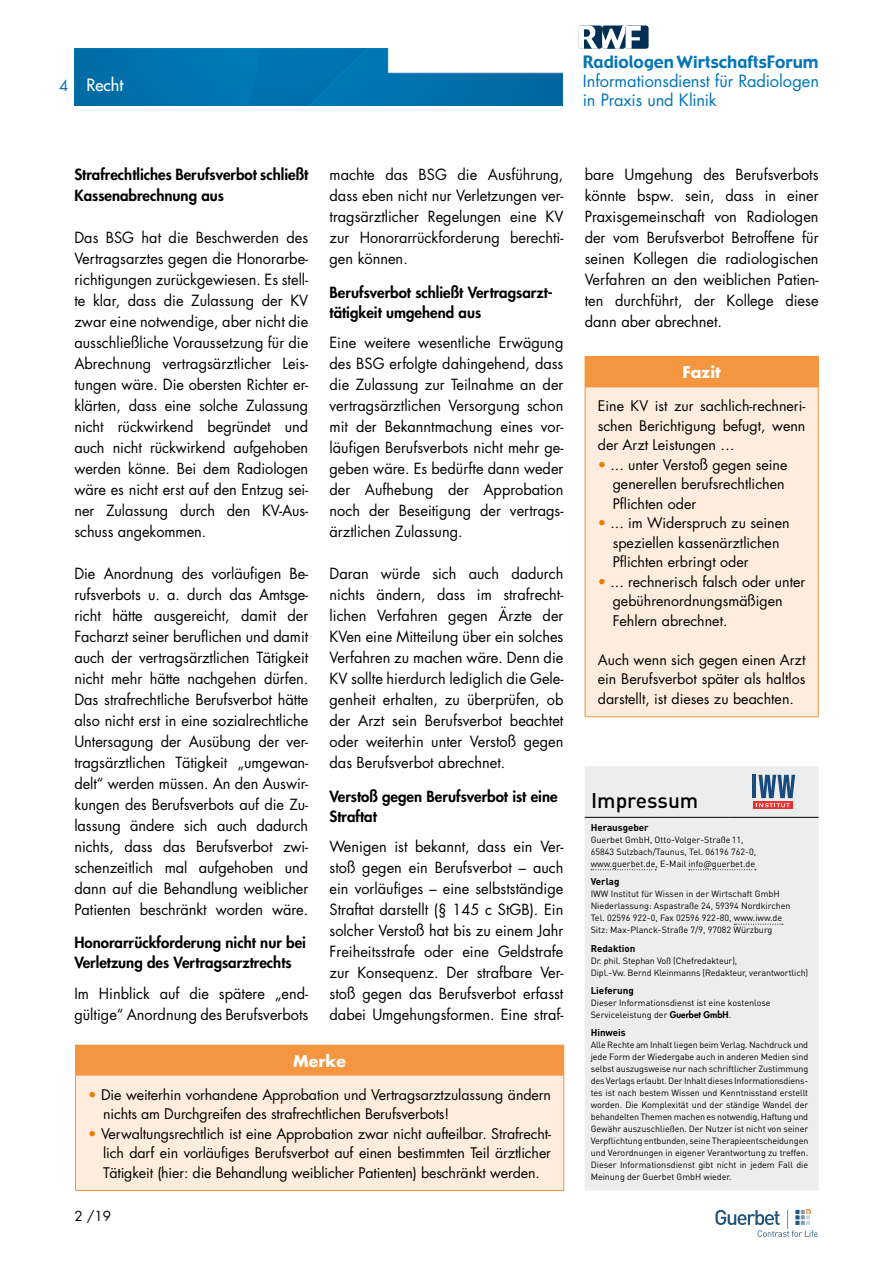
<style>
.page{position:relative;width:893px;height:1263px;background:#fff}
.page>*{position:absolute;margin:0;border:0;box-sizing:border-box;transform-origin:0 0}
.t1{font:500 21px "DIN Pro";color:#000}
.t2{font:16.65px "Gadget";color:#0075b8}
.t3{font:16.5px/18.8px "Futura Std";letter-spacing:-.005em;color:#0075b8}
.t4{font:500 16.5px "Futura Std";color:#fff}
.t5{font:700 15.75px "Futura Std";color:#fff}
.t6{font:15px/21px "Futura Std";color:#000;text-align:justify}
.t7{font:800 15px/19.5px "Futura Std";color:#000}
.t8{font:15px "Futura Std";color:#0074b7}
.t9{font:14.25px/19.5px "Futura Std";color:#000}
.t10{font:13.5px "Futura Std";color:#000}
.t11{font:700 9.75px "DIN Pro";color:#000}
.t12{font:9px/12px "DIN Pro";color:#000}
.s1{color:#ef7900}
.s2{font-family:"Futura Std";font-weight:800}
</style>
<div class="page">
<div style="left:625px;top:26px;width:24px;height:23px;background:#002f53;border-radius:3px"></div>
<svg style="left:579px;top:26px;width:62px;height:23px"></svg>
<img style="left:74px;top:49px;width:489px;height:57px">
<svg style="left:715px;top:1210px;width:103px;height:27px"></svg>
<div style="left:75px;top:1045px;width:489px;height:30px;background:#f4953f"></div>
<div style="left:75px;top:1075px;width:489px;height:115px;background:#feeddd"></div>
<hr style="left:75px;top:1075px;width:489px;height:1px;background:#f4953f">
<hr style="left:75px;top:1075px;width:1px;height:115px;background:#f4953f">
<hr style="left:563px;top:1075px;width:1px;height:115px;background:#f4953f">
<hr style="left:75px;top:1190px;width:489px;height:1px;background:#f4953f">
<div style="left:585px;top:357px;width:233px;height:30px;background:#f4953f"></div>
<div style="left:585px;top:387px;width:233px;height:330px;background:#feeddd"></div>
<hr style="left:818px;top:357px;width:1px;height:30px;background:#f4953f">
<hr style="left:585px;top:387px;width:234px;height:1px;background:#f4953f">
<hr style="left:585px;top:387px;width:1px;height:329px;background:#f4953f">
<hr style="left:818px;top:387px;width:1px;height:329px;background:#f4953f">
<hr style="left:585px;top:716px;width:234px;height:1px;background:#f4953f">
<div style="left:585px;top:766px;width:234px;height:424px;background:#ededed"></div>
<hr style="left:585px;top:817px;width:144px;height:1px;background:#000">
<hr style="left:729px;top:817px;width:90px;height:1px;background:#000">
<svg style="left:753px;top:802px;width:39px;height:7px"></svg>
<hr style="left:753px;top:775px;width:3px;height:23px;background:#1a4b7e">
<svg style="left:756px;top:775px;width:39px;height:32px"></svg>
<svg style="left:591px;top:869px;width:65px;height:1px"></svg>
<svg style="left:689px;top:869px;width:67px;height:1px"></svg>
<svg style="left:734px;top:924px;width:49px;height:1px"></svg>
<p class="t8" style="left:59px;top:76px;width:11px">4</p>
<p class="t4" style="left:86px;top:74px;width:38px">Recht</p>
<p class="t2" style="left:583px;top:52px;width:237px">Radiologen WirtschaftsForum</p>
<p class="t3" style="left:583px;top:72px;width:238px">Informationsdienst für Radiologen in Praxis und Klinik</p>
<p class="t7" style="left:74px;top:164px;width:235px;line-height:21px">Strafrechtliches Berufsverbot schließt<br>Kassenabrechnung aus</p>
<p class="t6" style="left:74px;top:227px;width:235px">Das BSG hat die Beschwerden des Vertragsarztes gegen die Honorarbe&shy;richtigungen zurückgewiesen. Es stell&shy;te klar, dass die Zulassung der KV zwar eine notwendige, aber nicht die ausschließliche Voraussetzung für die Abrechnung vertragsärztlicher Leis&shy;tungen wäre. Die obersten Richter er&shy;klärten, dass eine solche Zulassung nicht rückwirkend begründet und auch nicht rückwirkend aufgehoben werden könne. Bei dem Radiologen wäre es nicht erst auf den Entzug sei&shy;ner Zulassung durch den KV-Aus&shy;schuss angekommen.</p>
<p class="t6" style="left:74px;top:563px;width:235px">Die Anordnung des vorläufigen Be&shy;rufsverbots u. a. durch das Amtsge&shy;richt hätte ausgereicht, damit der Facharzt seiner beruflichen und damit auch der vertragsärztlichen Tätigkeit nicht mehr hätte nachgehen dürfen.<br>Das strafrechtliche Berufsverbot hätte also nicht erst in eine sozialrechtliche Untersagung der Ausübung der ver&shy;tragsärztlichen Tätigkeit „umgewan&shy;delt“ werden müssen. An den Auswir&shy;kungen des Berufsverbots auf die Zu&shy;lassung ändere sich auch dadurch nichts, dass das Berufsverbot zwi&shy;schenzeitlich mal aufgehoben und dann auf die Behandlung weiblicher Patienten beschränkt worden wäre.</p>
<p class="t7" style="left:74px;top:933px;width:233px">Honorarrückforderung nicht nur bei<br>Verletzung des Vertragsarztrechts</p>
<p class="t6" style="left:74px;top:983px;width:235px">Im Hinblick auf die spätere „end&shy;gültige“ Anordnung des Berufsverbots</p>
<p class="t6" style="left:330px;top:164px;width:235px">machte das BSG die Ausführung, dass eben nicht nur Verletzungen ver&shy;tragsärztlicher Regelungen eine KV zur Honorarrückforderung berechti&shy;gen können.</p>
<p class="t7" style="left:330px;top:283px;width:225px">Berufsverbot schließt Vertragsarzt&shy;tätigkeit umgehend aus</p>
<p class="t6" style="left:330px;top:332px;width:235px">Eine weitere wesentliche Erwägung des BSG erfolgte dahingehend, dass die Zulassung zur Teilnahme an der vertragsärztlichen Versorgung schon mit der Bekanntmachung eines vor&shy;läufigen Berufsverbots nicht mehr ge&shy;geben wäre. Es bedürfte dann weder der Aufhebung der Approbation noch der Beseitigung der vertrags&shy;ärztlichen Zulassung.</p>
<p class="t6" style="left:330px;top:563px;width:235px">Daran würde sich auch dadurch nichts ändern, dass im strafrecht&shy;lichen Verfahren gegen Ärzte der KVen eine Mitteilung über ein solches Verfahren zu machen wäre. Denn die KV sollte hierdurch lediglich die Gele&shy;genheit erhalten, zu überprüfen, ob der Arzt sein Berufsverbot beachtet oder weiterhin unter Verstoß gegen das Berufsverbot abrechnet.</p>
<p class="t7" style="left:330px;top:787px;width:230px">Verstoß gegen Berufsverbot ist eine<br>Straftat</p>
<p class="t6" style="left:330px;top:836px;width:235px">Wenigen ist bekannt, dass ein Ver&shy;stoß gegen ein Berufsverbot – auch ein vorläufiges – eine selbstständige Straftat darstellt (§ 145 c StGB). Ein solcher Verstoß hat bis zu einem Jahr Freiheitsstrafe oder eine Geldstrafe zur Konsequenz. Der strafbare Ver&shy;stoß gegen das Berufsverbot erfasst dabei Umgehungsformen. Eine straf-</p>
<p class="t5" style="left:293px;top:1050px;width:54px">Merke</p>
<p class="t9" style="left:103px;top:1085px;width:449px;text-indent:-15px"><span class="s1">•</span> Die weiterhin vorhandene Approbation und Vertragsarztzulassung ändern nichts am Durchgreifen des strafrechtlichen Berufsverbots!</p>
<p class="t9" style="left:103px;top:1124px;width:449px;text-align:justify;text-indent:-15px"><span class="s1">•</span> Verwaltungsrechtlich ist eine Approbation zwar nicht aufteilbar. Strafrecht&shy;lich darf ein vorläufiges Berufsverbot auf einen bestimmten Teil ärztlicher Tätigkeit (hier: die Behandlung weiblicher Patienten) beschränkt werden.</p>
<p class="t10" style="left:74px;top:1207px;width:38px">2 /19</p>
<p class="t6" style="left:585px;top:164px;width:235px">bare Umgehung des Berufsverbots könnte bspw. sein, dass in einer Praxisgemeinschaft von Radiologen der vom Berufsverbot Betroffene für seinen Kollegen die radiologischen Verfahren an den weiblichen Patien&shy;ten durchführt, der Kollege diese dann aber abrechnet.</p>
<p class="t5" style="left:682px;top:362px;width:40px">Fazit</p>
<p class="t9" style="left:598px;top:397px;width:209px;text-align:justify">Eine KV ist zur sachlich-rechneri&shy;schen Berichtigung befugt, wenn der Arzt Leistungen …</p>
<p class="t9" style="left:613px;top:455px;width:176px;text-indent:-15px"><span class="s1">•</span> ... unter Verstoß gegen seine generellen berufsrechtlichen<br>Pflichten oder</p>
<p class="t9" style="left:613px;top:514px;width:178px;text-indent:-15px"><span class="s1">•</span> ... im Widerspruch zu seinen speziellen kassenärztlichen<br>Pflichten erbringt oder</p>
<p class="t9" style="left:613px;top:572px;width:194px;text-indent:-15px"><span class="s1">•</span> ... rechnerisch falsch oder unter gebührenordnungsmäßigen<br>Fehlern abrechnet.</p>
<p class="t9" style="left:598px;top:650px;width:209px;text-align:justify">Auch wenn sich gegen einen Arzt ein Berufsverbot später als haltlos darstellt, ist dieses zu beachten.</p>
<h1 class="t1" style="left:591px;top:786px;width:109px">Impressum</h1>
<p class="t11" style="left:591px;top:821px;width:60px">Herausgeber</p>
<p class="t12" style="left:591px;top:833px;width:167px">Guerbet GmbH, Otto-Volger-Straße11,<br>65843 Sulzbach/Taunus, Tel. 06196 762-0, www.guerbet.de, E-Mail info@guerbet.de</p>
<p class="t11" style="left:591px;top:875px;width:30px">Verlag</p>
<p class="t12" style="left:591px;top:887px;width:201px">IWW Institut für Wissen in der Wirtschaft GmbH Niederlassung: Aspastraße 24, 59394 Nordkirchen Tel. 02596 922-0, Fax 02596 922-80, www.iww.de Sitz: Max-Planck-Straße 7/9, 97082 Würzburg</p>
<p class="t11" style="left:591px;top:941px;width:46px">Redaktion</p>
<p class="t12" style="left:591px;top:954px;width:219px">Dr. phil. Stephan Voß (Chefredakteur),<br>Dipl.-Vw. Bernd Kleinmanns (Redakteur, verantwortlich)</p>
<p class="t11" style="left:591px;top:984px;width:45px">Lieferung</p>
<p class="t12" style="left:591px;top:996px;width:182px">Dieser Informationsdienst ist eine kostenlose<br>Serviceleistung der <span class="s2">Guerbet GmbH</span>.</p>
<p class="t11" style="left:591px;top:1026px;width:37px">Hinweis</p>
<p class="t12" style="left:591px;top:1039px;width:219px;text-align:justify">Alle Rechte am Inhalt liegen beim Verlag. Nachdruck und jede Form der Wiedergabe auch in anderen Medien sind selbst auszugsweise nur nach schriftlicher Zustimmung des Verlags erlaubt. Der Inhalt dieses Informationsdiens&shy;tes ist nach bestem Wissen und Kenntnisstand erstellt worden. Die Komplexität und der ständige Wandel der behandelten Themen machen es notwendig, Haftung und Gewähr auszuschließen. Der Nutzer ist nicht von seiner Verpflichtung entbunden, seine Therapieentscheidungen und Verordnungen in eigener Verantwortung zu treffen.<br>Dieser Informationsdienst gibt nicht in jedem Fall die Meinung der Guerbet GmbH wieder.</p>
</div>
